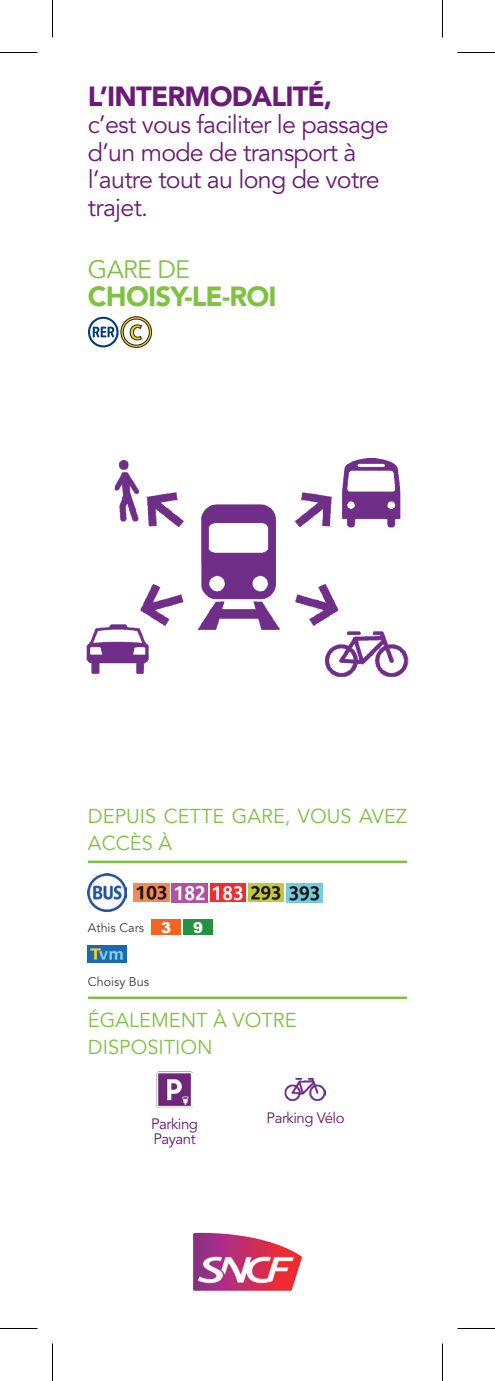
<style>
.page{position:relative;width:495px;height:1381px;background:#fff}
.page>*{position:absolute;margin:0;border:0;box-sizing:border-box;transform-origin:0 0}
.t1{font:900 27.5px "Avenir LT Std";letter-spacing:-.03em;color:#6b1a78}
.t2{font:900 27.5px "Avenir LT Std";letter-spacing:-.03em;color:#7fc241}
.t3{font:25px/27.5px "Avenir LT Std";color:#6b1a78}
.t4{font:25px "Avenir LT Std";letter-spacing:-.03em;color:#7fc241}
.t5{font:20px/27.5px "Avenir LT Std";color:#7fc241}
.t6{font:15px/15px "Avenir LT Std";color:#6b1a78}
.t7{font:900 15px "Arial";color:#fff}
.t8{font:12.5px "Avenir LT Std";color:#3e3e3f}
.s1{font-family:"Arial";font-weight:900;font-size:15px;color:#fff}
</style>
<div class="page">
<img style="left:86px;top:458px;width:322px;height:219px">
<img style="left:192px;top:1232px;width:111px;height:59px">
<svg style="left:88px;top:317px;width:64px;height:30px"></svg>
<hr style="left:88px;top:860px;width:319px;height:3px;background:#7fc241">
<img style="left:88px;top:873px;width:38px;height:39px">
<img style="left:134px;top:883px;width:35px;height:19px">
<img style="left:172px;top:883px;width:35px;height:19px">
<img style="left:210px;top:883px;width:36px;height:19px">
<img style="left:248px;top:883px;width:36px;height:19px">
<img style="left:287px;top:883px;width:35px;height:19px">
<img style="left:284px;top:1078px;width:41px;height:22px">
<img style="left:157px;top:1072px;width:35px;height:35px">
<hr style="left:88px;top:996px;width:319px;height:3px;background:#7fc241">
<div style="left:151px;top:919px;width:30px;height:16px;background:#f36421"></div>
<div style="left:183px;top:919px;width:30px;height:16px;background:#259144"></div>
<img style="left:88px;top:945px;width:38px;height:18px">
<hr style="left:0;top:52px;width:38px;height:1px;background:#000">
<hr style="left:457px;top:52px;width:38px;height:1px;background:#000">
<hr style="left:0;top:1328px;width:38px;height:1px;background:#000">
<hr style="left:457px;top:1328px;width:38px;height:1px;background:#000">
<hr style="left:52px;top:0;width:1px;height:37px;background:#000">
<hr style="left:52px;top:1343px;width:1px;height:38px;background:#000">
<hr style="left:442px;top:0;width:1px;height:37px;background:#000">
<hr style="left:442px;top:1343px;width:1px;height:38px;background:#000">
<p class="t1" style="left:88px;top:80px;width:246px">L’INTERMODALITÉ,</p>
<p class="t3" style="left:88px;top:112px;width:302px">c’est vous faciliter le passage d’un mode de transport à l’autre tout au long de votre trajet.</p>
<p class="t4" style="left:88px;top:255px;width:104px">Gare de</p>
<p class="t2" style="left:88px;top:280px;width:190px">CHOISY-LE-ROI</p>
<p class="t5" style="left:88px;top:802px;width:320px">Depuis cette gare, vous avez accès à</p>
<p class="t8" style="left:88px;top:920px;width:85px">Athis Cars <span class="s1">3</span></p>
<p class="t7" style="left:193px;top:916px;width:12px">9</p>
<p class="t8" style="left:88px;top:974px;width:63px">Choisy Bus</p>
<p class="t5" style="left:88px;top:1006px;width:210px">également à votre disposition</p>
<p class="t6" style="left:151px;top:1117px;width:49px">Parking<br>Payant</p>
<p class="t6" style="left:266px;top:1110px;width:80px">Parking Vélo</p>
</div>
